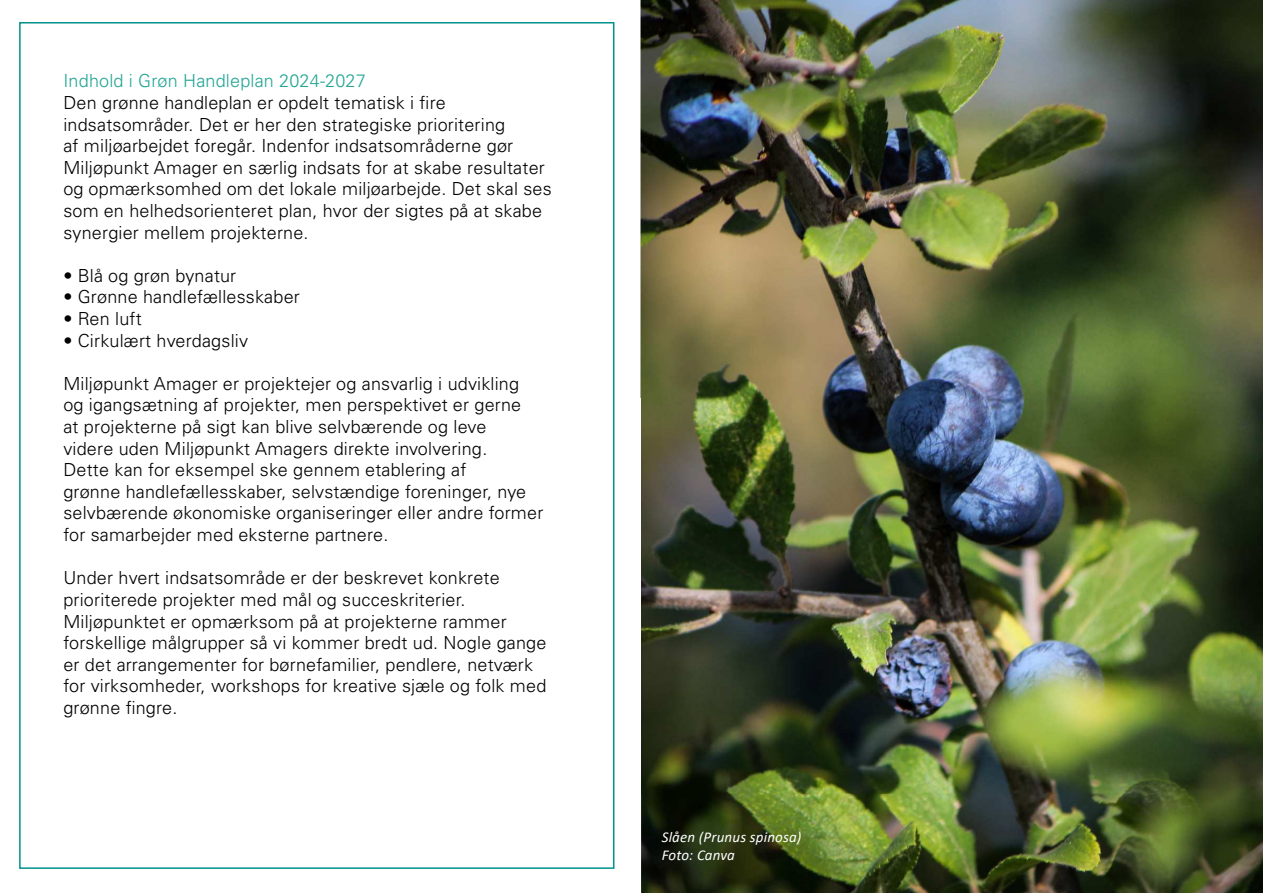
<style>
.page{position:relative;width:1263px;height:893px;background:#fff}
.page>*{position:absolute;margin:0;border:0;box-sizing:border-box;transform-origin:0 0}
.t1{font:300 18px/21.6px "Univers LT Pro 45";letter-spacing:.01em;color:#000}
.t2{font:300 18px "Univers LT Pro 45";letter-spacing:.01em;color:#22a594}
.t3{font:italic 15px/18px "Calibri";letter-spacing:.01em;color:#fff}
</style>
<div class="page">
<img style="left:641px;top:0;width:622px;height:893px">
<img style="left:1198px;top:835px;width:16px;height:12px">
<img style="left:934px;top:815px;width:258px;height:59px">
<p class="t2" style="left:63px;top:70px;width:304px">Indhold i Grøn Handleplan 2024-2027</p>
<p class="t1" style="left:63px;top:91px;width:490px">Den grønne handleplan er opdelt tematisk i fire indsatsområder. Det er her den strategiske prioritering<br>af miljøarbejdet foregår. Indenfor indsatsområderne gør Miljøpunkt Amager en særlig indsats for at skabe resultater og opmærksomhed om det lokale miljøarbejde. Det skal ses som en helhedsorienteret plan, hvor der sigtes på at skabe synergier mellem projekterne.</p>
<p class="t1" style="left:63px;top:264px;width:174px">• Blå og grøn bynatur</p>
<p class="t1" style="left:63px;top:286px;width:238px">• Grønne handlefællesskaber</p>
<p class="t1" style="left:63px;top:307px;width:80px">• Ren luft</p>
<p class="t1" style="left:63px;top:329px;width:186px">• Cirkulært hverdagsliv</p>
<p class="t1" style="left:63px;top:372px;width:481px">Miljøpunkt Amager er projektejer og ansvarlig i udvikling og igangsætning af projekter, men perspektivet er gerne<br>at projekterne på sigt kan blive selvbærende og leve<br>videre uden Miljøpunkt Amagers direkte involvering.<br>Dette kan for eksempel ske gennem etablering af<br>grønne handlefællesskaber, selvstændige foreninger, nye selvbærende økonomiske organiseringer eller andre former for samarbejder med eksterne partnere.</p>
<p class="t1" style="left:63px;top:567px;width:484px">Under hvert indsatsområde er der beskrevet konkrete prioriterede projekter med mål og succeskriterier.<br>Miljøpunktet er opmærksom på at projekterne rammer forskellige målgrupper så vi kommer bredt ud. Nogle gange er det arrangementer for børnefamilier, pendlere, netværk for virksomheder, workshops for kreative sjæle og folk med grønne fingre.</p>
<p class="t3" style="left:662px;top:827px;width:141px">Slåen (Prunus spinosa)<br>Foto: Canva</p>
</div>
